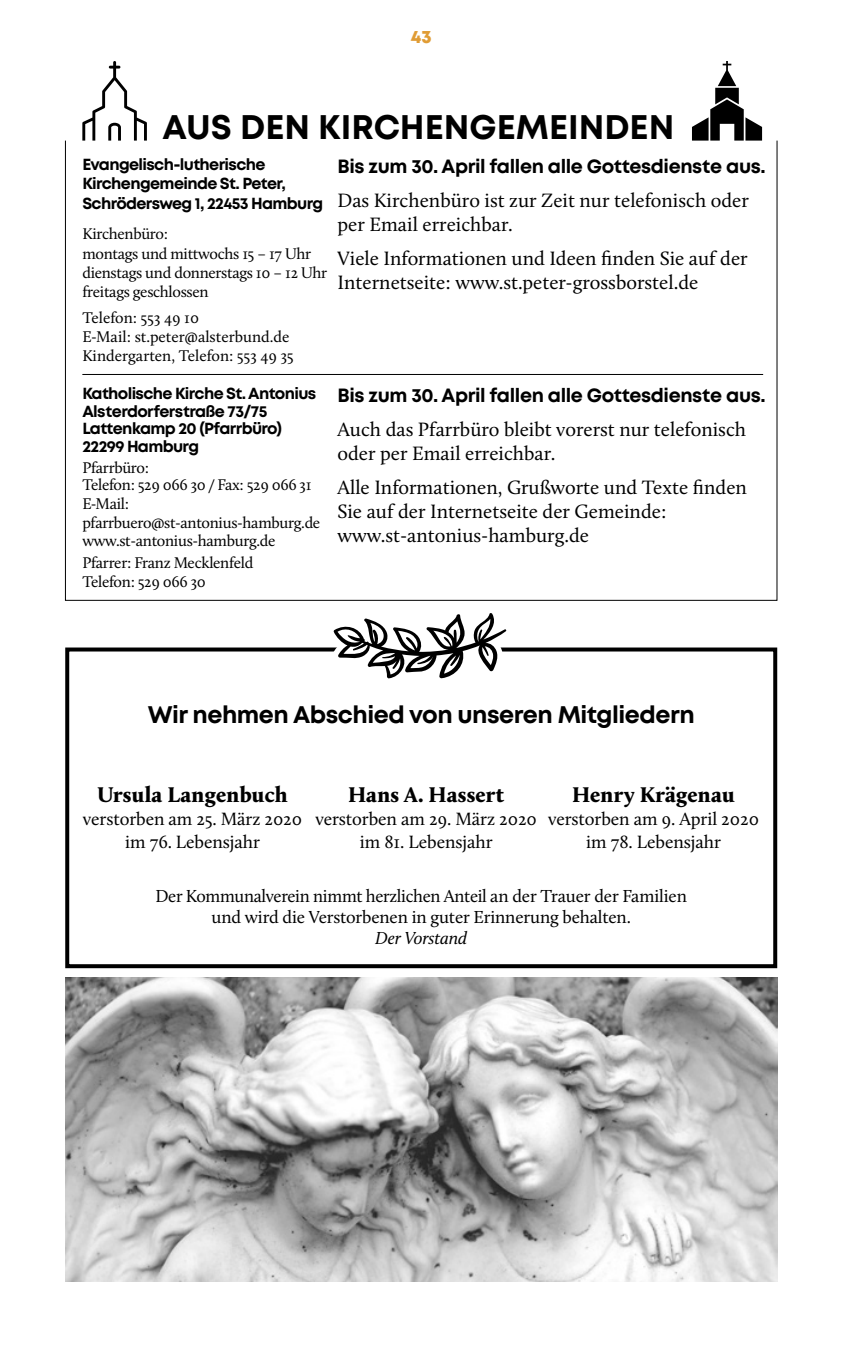
<style>
.page{position:relative;width:851px;height:1361px;background:#fff}
.page>*{position:absolute;margin:0;border:0;box-sizing:border-box;transform-origin:0 0}
.t1{font:700 34px "Mont";color:#000}
.GBB_NORMALTEXT{font:700 24px "Mont";letter-spacing:-.02em;color:#000}
.GBB_NORMALTEXT-2{font:900 22px "Calluna";letter-spacing:.01em;color:#000}
.GBB_19_NORMALTEXT{font:20px/24px "Calluna";color:#000}
.GBB_19_NORMALTEXT-2{font:700 19.2px "Mont";letter-spacing:-.02em;color:#000}
.GBB_NORMALTEXT-3{font:18.4px "Calluna";letter-spacing:-.005em;color:#000}
.GBB_NORMALTEXT-4{font:18px "Calluna";letter-spacing:-.01em;color:#000}
.GBB_NORMALTEXT-5{font:italic 18px "Calluna";letter-spacing:-.01em;color:#000}
.t2{font:800 18px "Mont";color:#e09c35}
.GBB_KLEINTEXT_TEXT_S{font:16px/19px "Calluna";letter-spacing:-.02em;color:#000}
.GBB_19_NORMALTEXT-3{font:700 16px "Mont";letter-spacing:-.04em;color:#000}
.GBB_KLEINTEXT_TEXT_S-2{font:16px/19px "Calluna";color:#000}
</style>
<div class="page">
<svg style="left:692px;top:61px;width:70px;height:80px"></svg>
<svg style="left:82px;top:61px;width:65px;height:80px"></svg>
<hr style="left:82px;top:374px;width:681px;height:1px;background:#000">
<div style="left:65px;top:647px;width:712px;height:321px;border:4px solid #000"></div>
<svg style="left:327px;top:613px;width:185px;height:66px"></svg>
<img style="left:65px;top:977px;width:712px;height:304px">
<p class="t2" style="left:411px;top:25px;width:22px">43</p>
<p class="t1" style="left:162px;top:105px;width:513px">AUS DEN KIRCHENGEMEINDEN</p>
<p class="GBB_19_NORMALTEXT-3" style="left:82px;top:154px;width:184px">Evangelisch-lutherische</p>
<p class="GBB_19_NORMALTEXT-3" style="left:82px;top:173px;width:205px">Kirchengemeinde St. Peter,</p>
<p class="GBB_19_NORMALTEXT-3" style="left:82px;top:192px;width:242px">Schrödersweg 1, 22453 Hamburg</p>
<p class="GBB_KLEINTEXT_TEXT_S" style="left:82px;top:224px;width:87px">Kirchenbüro:</p>
<p class="GBB_KLEINTEXT_TEXT_S" style="left:82px;top:244px;width:246px">montags und mittwochs 15 – 17 Uhr dienstags und donnerstags 10 – 12 Uhr freitags geschlossen</p>
<p class="GBB_KLEINTEXT_TEXT_S-2" style="left:82px;top:308px;width:213px">Telefon: 553 49 10<br>E-Mail: st.peter@alsterbund.de<br>Kindergarten, Telefon: 553 49 35</p>
<p class="GBB_19_NORMALTEXT-3" style="left:82px;top:383px;width:235px">Katholische Kirche St. Antonius</p>
<p class="GBB_19_NORMALTEXT-3" style="left:82px;top:401px;width:186px">Alsterdorferstraße 73/75</p>
<p class="GBB_19_NORMALTEXT-3" style="left:82px;top:418px;width:201px">Lattenkamp 20 (Pfarrbüro)</p>
<p class="GBB_19_NORMALTEXT-3" style="left:82px;top:436px;width:118px">22299 Hamburg</p>
<p class="GBB_KLEINTEXT_TEXT_S" style="left:82px;top:458px;width:231px;line-height:17.6px">Pfarrbüro:<br>Telefon: 529 066 30 / Fax: 529 066 31</p>
<p class="GBB_KLEINTEXT_TEXT_S" style="left:82px;top:494px;width:48px">E-Mail:</p>
<p class="GBB_KLEINTEXT_TEXT_S" style="left:82px;top:514px;width:239px;line-height:17.6px">pfarrbuero@st-antonius-hamburg.de www.st-antonius-hamburg.de</p>
<p class="GBB_KLEINTEXT_TEXT_S" style="left:82px;top:553px;width:172px">Pfarrer: Franz Mecklenfeld</p>
<p class="GBB_KLEINTEXT_TEXT_S" style="left:82px;top:572px;width:125px">Telefon: 529 066 30</p>
<p class="GBB_19_NORMALTEXT-2" style="left:337px;top:153px;width:429px">Bis zum 30. April fallen alle Gottesdienste aus.</p>
<p class="GBB_19_NORMALTEXT" style="left:337px;top:188px;width:413px">Das Kirchenbüro ist zur Zeit nur telefonisch oder per Email erreichbar.</p>
<p class="GBB_19_NORMALTEXT" style="left:337px;top:246px;width:411px">Viele Informationen und Ideen finden Sie auf der<br>Internetseite: www.st.peter-grossborstel.de</p>
<p class="GBB_19_NORMALTEXT-2" style="left:337px;top:382px;width:429px">Bis zum 30. April fallen alle Gottesdienste aus.</p>
<p class="GBB_19_NORMALTEXT" style="left:337px;top:417px;width:410px">Auch das Pfarrbüro bleibt vorerst nur telefonisch</p>
<p class="GBB_19_NORMALTEXT" style="left:337px;top:441px;width:219px">oder per Email erreichbar.</p>
<p class="GBB_19_NORMALTEXT" style="left:337px;top:475px;width:411px">Alle Informationen, Grußworte und Texte finden<br>Sie auf der Internetseite der Gemeinde:</p>
<p class="GBB_19_NORMALTEXT" style="left:337px;top:523px;width:253px">www.st-antonius-hamburg.de</p>
<p class="GBB_NORMALTEXT" style="left:148px;top:699px;width:548px">Wir nehmen Abschied von unseren Mitgliedern</p>
<p class="GBB_NORMALTEXT-2" style="left:97px;top:781px;width:192px">Ursula Langenbuch</p>
<p class="GBB_NORMALTEXT-3" style="left:83px;top:807px;width:221px">verstorben am 25. März 2020</p>
<p class="GBB_NORMALTEXT-3" style="left:125px;top:830px;width:136px">im 76. Lebensjahr</p>
<p class="GBB_NORMALTEXT-2" style="left:348px;top:781px;width:158px">Hans A. Hassert</p>
<p class="GBB_NORMALTEXT-3" style="left:315px;top:807px;width:223px">verstorben am 29. März 2020</p>
<p class="GBB_NORMALTEXT-3" style="left:360px;top:830px;width:134px">im 81. Lebensjahr</p>
<p class="GBB_NORMALTEXT-2" style="left:572px;top:781px;width:164px">Henry Krägenau</p>
<p class="GBB_NORMALTEXT-3" style="left:548px;top:807px;width:212px">verstorben am 9. April 2020</p>
<p class="GBB_NORMALTEXT-3" style="left:586px;top:830px;width:136px">im 78. Lebensjahr</p>
<p class="GBB_NORMALTEXT-4" style="left:155px;top:885px;width:533px">Der Kommunalverein nimmt herzlichen Anteil an der Trauer der Familien</p>
<p class="GBB_NORMALTEXT-4" style="left:211px;top:906px;width:421px">und wird die Verstorbenen in guter Erinnerung behalten.</p>
<p class="GBB_NORMALTEXT-5" style="left:375px;top:927px;width:94px">Der Vorstand</p>
</div>
